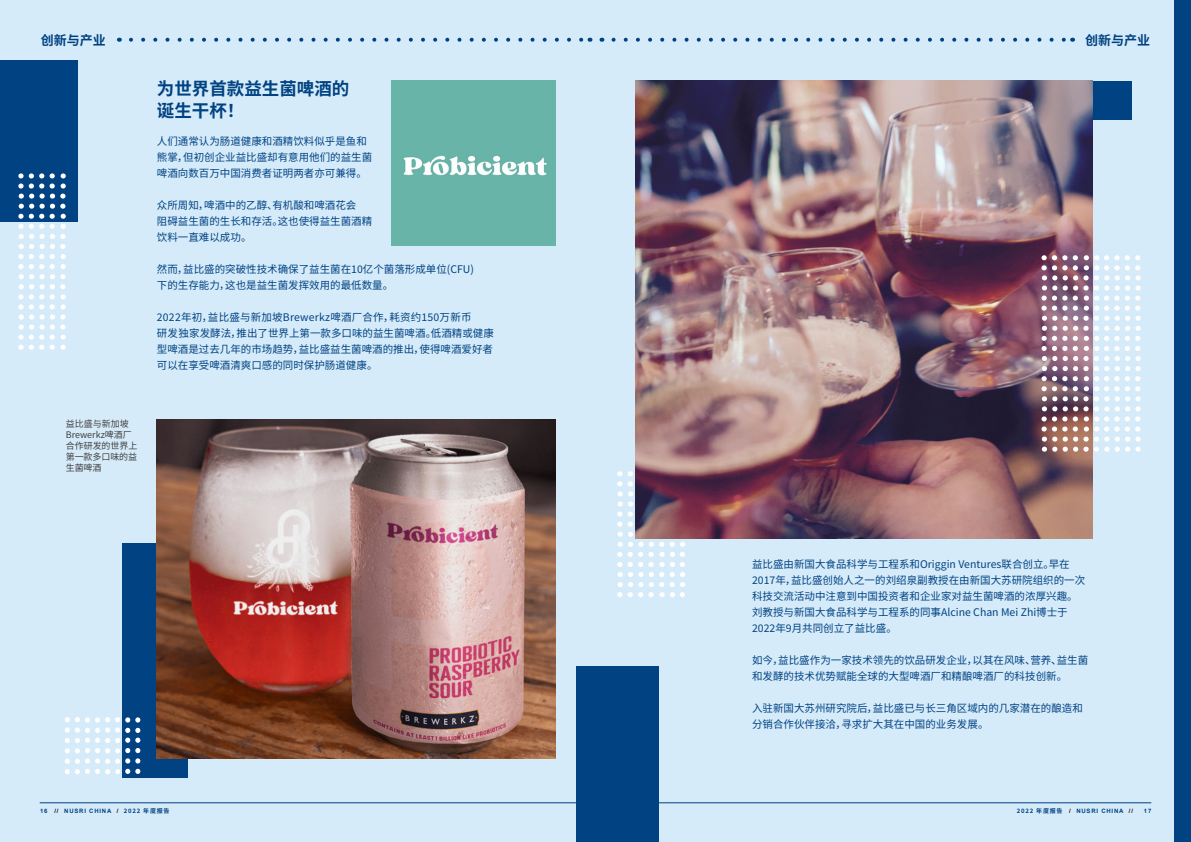
<style>
.page{position:relative;width:1191px;height:842px;background:#fff}
.page>*{position:absolute;margin:0;border:0;box-sizing:border-box;transform-origin:0 0}
.t1{font:700 17.5px/22px "Source Han Sans CN";color:#004282}
.t2{font:700 13px "Source Han Sans CN";color:#004282}
.t3{font:10.5px/16px "Source Han Sans CN";color:#004282}
.t4{font:9px/11px "Source Han Sans CN";letter-spacing:-.01em;color:#414042}
.t5{font:700 6px "Arial";letter-spacing:.13em;color:#004282}
.s1{color:#000}
.s2{font-family:"Source Han Sans CN"}
</style>
<div class="page">
<div style="left:595px;top:0;width:596px;height:842px;background:#d6ebf9"></div>
<div style="left:0;top:0;width:595px;height:842px;background:#d6ebf9"></div>
<hr style="left:40px;top:802px;width:555px;height:1px;background:#004282">
<hr style="left:595px;top:802px;width:556px;height:1px;background:#004282">
<div style="left:1174px;top:0;width:17px;height:842px;background:#004282"></div>
<svg style="left:131px;top:38px;width:452px;height:4px"></svg>
<svg style="left:613px;top:38px;width:453px;height:4px"></svg>
<div style="left:391px;top:81px;width:165px;height:164px;background:#68b4a8"></div>
<div style="left:0;top:60px;width:77px;height:162px;background:#004282"></div>
<img style="left:635px;top:81px;width:457px;height:458px">
<div style="left:122px;top:543px;width:65px;height:235px;background:#004282"></div>
<svg style="left:617px;top:471px;width:68px;height:126px"></svg>
<svg style="left:18px;top:325px;width:48px;height:25px"></svg>
<svg style="left:18px;top:173px;width:48px;height:146px"></svg>
<svg style="left:1041px;top:296px;width:99px;height:156px"></svg>
<svg style="left:1041px;top:255px;width:99px;height:35px"></svg>
<div style="left:1092px;top:81px;width:39px;height:39px;background:#004282"></div>
<div style="left:576px;top:666px;width:83px;height:176px;background:#004282"></div>
<img style="left:157px;top:420px;width:399px;height:339px">
<svg style="left:65px;top:717px;width:75px;height:57px"></svg>
<p class="t2" style="left:41px;top:33px;width:66px">创新与产业</p>
<p class="t2" style="left:1085px;top:33px;width:66px">创新与产业</p>
<p class="t4" style="left:66px;top:418px;width:73px">益比盛与新加坡<br>Brewerkz啤酒厂合作研发的世界上第一款多口味的益生菌啤酒</p>
<h1 class="t1" style="left:157px;top:78px;width:194px">为世界首款益生菌啤酒的诞生干杯！</h1>
<p class="t3" style="left:157px;top:133px;width:217px">人们通常认为肠道健康和酒精饮料似乎是鱼和熊掌，但初创企业益比盛却有意用他们的益生菌啤酒向数百万中国消费者证明两者亦可兼得。</p>
<p class="t3" style="left:157px;top:197px;width:217px">众所周知，啤酒中的乙醇、有机酸和啤酒花会<br>阻碍益生菌的生长和存活。这也使得益生菌酒精饮料一直难以成功。</p>
<p class="t3" style="left:157px;top:261px;width:319px">然而，益比盛的突破性技术确保了益生菌在10亿个菌落形成单位(CFU)下的生存能力，这也是益生菌发挥效用的最低数量。</p>
<p class="t3" style="left:157px;top:309px;width:338px">2022年初，益比盛与新加坡Brewerkz啤酒厂合作，耗资约150万新币<br>研发独家发酵法，推出了世界上第一款多口味的益生菌啤酒。低酒精或健康型啤酒是过去几年的市场趋势，益比盛益生菌啤酒的推出，使得啤酒爱好者可以在享受啤酒清爽口感的同时保护肠道健康。</p>
<p class="t3" style="left:752px;top:557px;width:335px">益比盛由新国大食品科学与工程系和Origgin Ventures联合创立。早在2017年，益比盛创始人之一的刘绍泉副教授在由新国大苏研院组织的一次科技交流活动中注意到中国投资者和企业家对益生菌啤酒的浓厚兴趣。刘教授与新国大食品科学与工程系的同事Alcine Chan Mei Zhi博士于2022年9月共同创立了益比盛。</p>
<p class="t3" style="left:752px;top:653px;width:337px">如今，益比盛作为一家技术领先的饮品研发企业，以其在风味、营养、益生菌和发酵的技术优势赋能全球的大型啤酒厂和精酿啤酒厂的科技创新。</p>
<p class="t3" style="left:752px;top:701px;width:332px">入驻新国大苏州研究院后，益比盛已与长三角区域内的几家潜在的酿造和分销合作伙伴接洽，寻求扩大其在中国的业务发展。</p>
<p class="t5" style="left:54px;top:806px;width:117px"><span class="s1">//</span> NUSRI CHINA <span class="s1">/</span> <span class="s2">2022 年度报告</span></p>
<p class="t5" style="left:1017px;top:806px;width:118px"><span class="s2">2022 年度报告</span> <span class="s1">/</span> NUSRI CHINA <span class="s1">//</span></p>
<p class="t5" style="left:40px;top:806px;width:9px">16</p>
<p class="t5" style="left:1144px;top:806px;width:9px">17</p>
</div>
